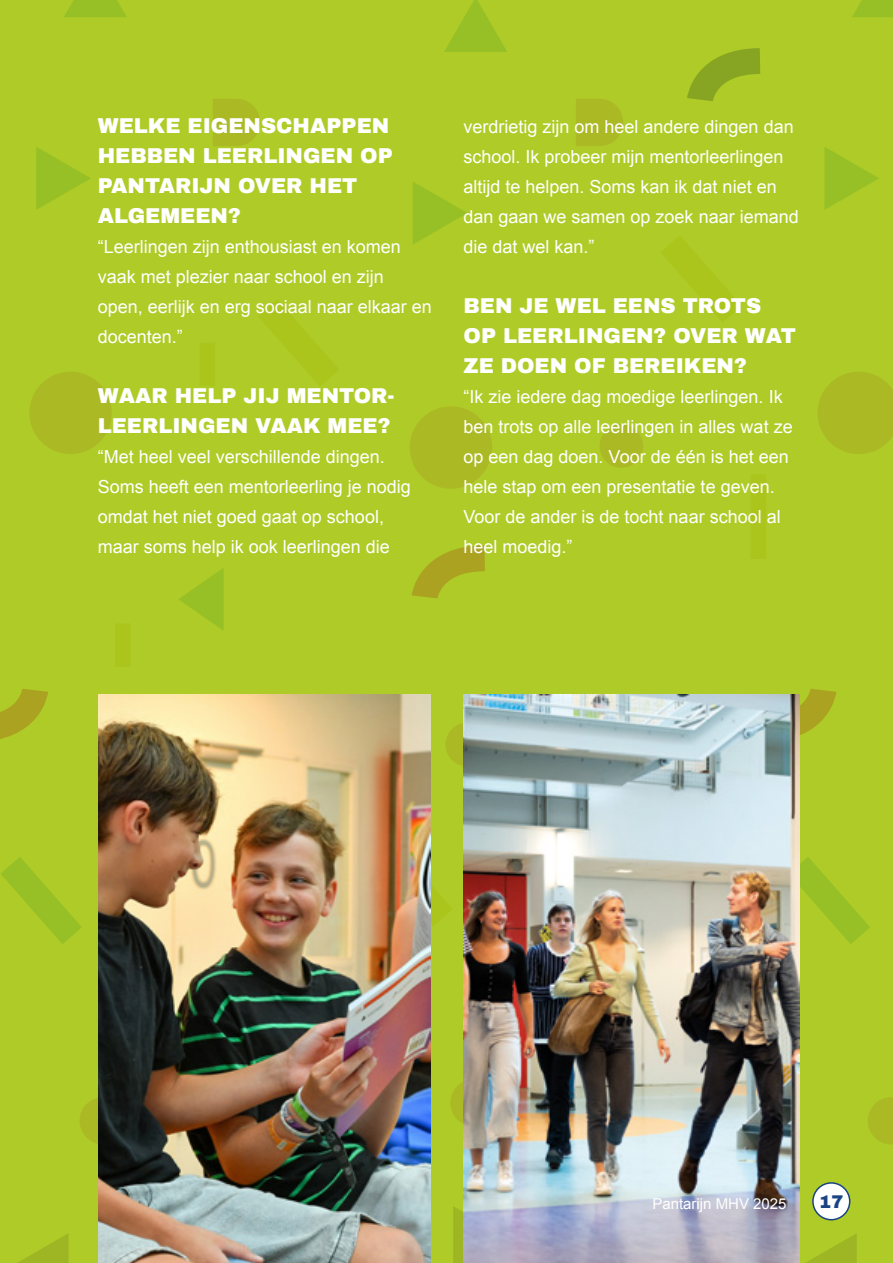
<style>
.page{position:relative;width:893px;height:1263px;background:#afcb27}
.page>*{position:absolute;margin:0;border:0;box-sizing:border-box;transform-origin:0 0}
.t1{font:900 21px/30px "Archivo";color:#fff}
.t2{font:18px/30px "Arial";color:#fff}
.t3{font:900 18px "Archivo";color:#194383}
.t4{font:15px "Arial";color:#fff}
</style>
<div class="page">
<svg style="left:430px;top:811px;width:1px;height:143px"></svg>
<svg style="left:412px;top:545px;width:73px;height:54px"></svg>
<svg style="left:450px;top:1082px;width:13px;height:41px"></svg>
<div style="left:445px;top:723px;width:44px;height:43px;background:#abb925;border-radius:50%"></div>
<div style="left:200px;top:343px;width:15px;height:43px;background:#abc51d"></div>
<div style="left:751px;top:474px;width:15px;height:85px;background:#abc51d"></div>
<svg style="left:806px;top:1233px;width:51px;height:30px"></svg>
<svg style="left:818px;top:372px;width:75px;height:82px"></svg>
<svg style="left:799px;top:689px;width:38px;height:66px"></svg>
<svg style="left:576px;top:99px;width:47px;height:47px;background:#abba25"></svg>
<div style="left:600px;top:424px;width:43px;height:44px;background:#abb925;border-radius:50%"></div>
<svg style="left:852px;top:0;width:41px;height:17px"></svg>
<svg style="left:824px;top:147px;width:55px;height:63px"></svg>
<svg style="left:453px;top:1206px;width:10px;height:57px"></svg>
<div style="left:410px;top:406px;width:82px;height:83px;background:#abb925;border-radius:50%"></div>
<svg style="left:213px;top:99px;width:47px;height:47px;background:#abba25"></svg>
<svg style="left:444px;top:0;width:63px;height:52px"></svg>
<svg style="left:413px;top:182px;width:54px;height:62px"></svg>
<svg style="left:687px;top:48px;width:73px;height:53px"></svg>
<svg style="left:799px;top:829px;width:71px;height:143px"></svg>
<svg style="left:868px;top:1097px;width:25px;height:47px"></svg>
<svg style="left:179px;top:568px;width:45px;height:63px"></svg>
<svg style="left:18px;top:1234px;width:51px;height:29px"></svg>
<div style="left:29px;top:372px;width:83px;height:82px;background:#abb925;border-radius:50%"></div>
<svg style="left:0;top:689px;width:48px;height:50px"></svg>
<svg style="left:64px;top:0;width:63px;height:17px"></svg>
<svg style="left:36px;top:147px;width:55px;height:63px"></svg>
<div style="left:115px;top:623px;width:16px;height:44px;background:#abc51d"></div>
<svg style="left:1px;top:829px;width:98px;height:143px"></svg>
<svg style="left:80px;top:1097px;width:19px;height:47px"></svg>
<img style="left:99px;top:694px;width:331px;height:569px">
<img style="left:463px;top:694px;width:336px;height:569px">
<div style="left:813px;top:1183px;width:37px;height:37px;background:#fff;border-radius:50%"></div>
<div style="left:812px;top:1182px;width:38px;height:38px;border:2px solid #194383;border-radius:50%"></div>
<p class="t1" style="left:98px;top:111px;width:297px">WELKE EIGENSCHAPPEN<br>HEBBEN LEERLINGEN OP<br>PANTARIJN OVER HET<br>ALGEMEEN?</p>
<p class="t2" style="left:98px;top:232px;width:336px">“Leerlingen zijn enthousiast en komen vaak met plezier naar school en zijn open, eerlijk en erg sociaal naar elkaar en docenten.”</p>
<p class="t1" style="left:98px;top:381px;width:298px">WAAR HELP JIJ MENTOR-<br>LEERLINGEN VAAK MEE?</p>
<p class="t2" style="left:98px;top:442px;width:315px">“Met heel veel verschillende dingen.<br>Soms heeft een mentorleerling je nodig omdat het niet goed gaat op school, maar soms help ik ook leerlingen die</p>
<p class="t2" style="left:463px;top:112px;width:337px">verdrietig zijn om heel andere dingen dan school. Ik probeer mijn mentorleerlingen altijd te helpen. Soms kan ik dat niet en dan gaan we samen op zoek naar iemand die dat wel kan.”</p>
<p class="t1" style="left:463px;top:291px;width:334px">BEN JE WEL EENS TROTS<br>OP LEERLINGEN? OVER WAT<br>ZE DOEN OF BEREIKEN?</p>
<p class="t2" style="left:463px;top:382px;width:331px">“Ik zie iedere dag moedige leerlingen. Ik ben trots op alle leerlingen in alles wat ze op een dag doen. Voor de één is het een hele stap om een presentatie te geven.<br>Voor de ander is de tocht naar school al heel moedig.”</p>
<p class="t4" style="left:652px;top:1194px;width:136px">Pantarijn MHV 2025</p>
<p class="t3" style="left:819px;top:1191px;width:26px">17</p>
</div>
